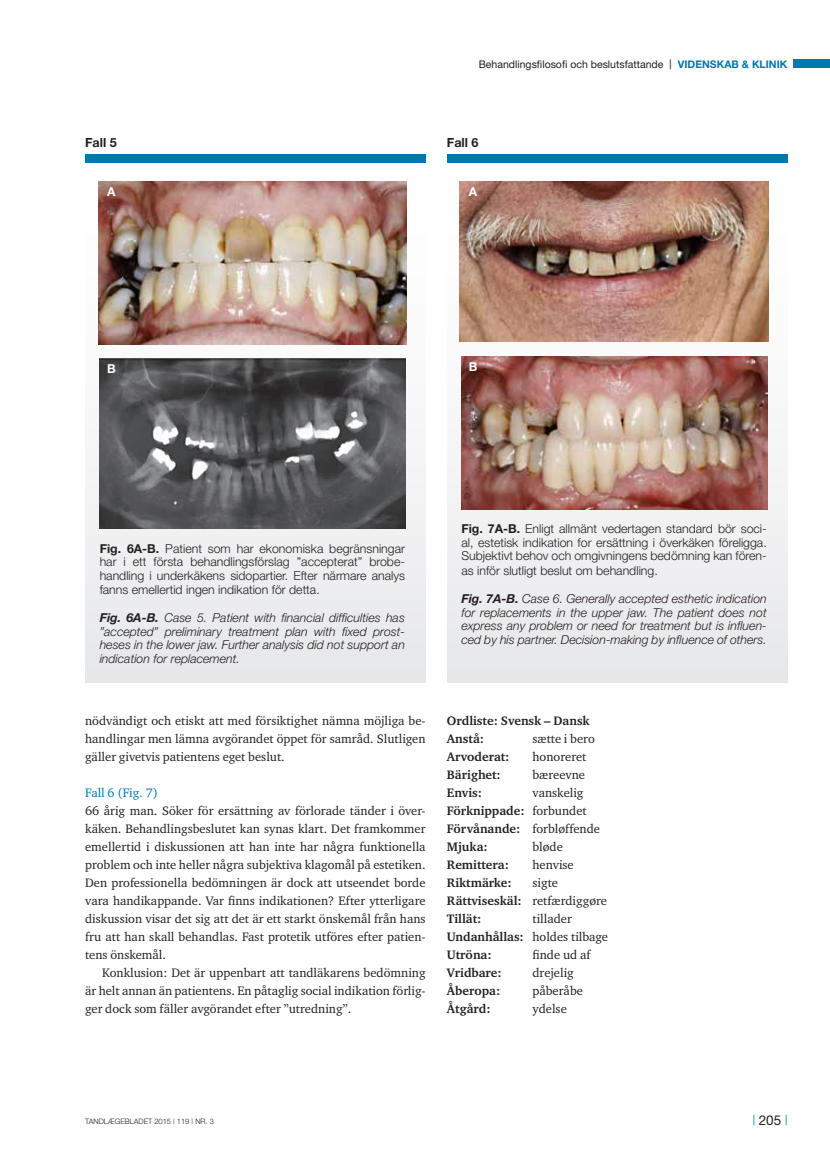
<style>
.page{position:relative;width:830px;height:1157px;background:#fff}
.page>*{position:absolute;margin:0;border:0;box-sizing:border-box;transform-origin:0 0}
.t1{font:13.5px "Helvetica Neue";color:#231f20}
.t2{font:12.6px/18px "Charter ITC";color:#231f20;text-align:justify}
.t3{font:700 12.6px/18px "Charter ITC";color:#231f20}
.t4{font:12.6px "Charter ITC";color:#0078ae}
.t5{font:700 12.6px "Helvetica Neue";color:#231f20}
.t6{font:italic 300 12.3px/13.5px "Helvetica Neue";color:#231f20;text-align:justify}
.t7{font:300 12.3px/13.5px "Helvetica Neue";color:#231f20;text-align:justify}
.t8{font:700 12.3px "Helvetica Neue";color:#fff}
.t9{font:10.5px "Helvetica Neue";color:#231f20}
.t10{font:300 7.5px "Helvetica Neue";color:#231f20}
.s1{font-family:"Arial"}
.s2{font-weight:700;color:#0078ae}
.s3{font-weight:700}
.s4{font-weight:400}
.s5{font-weight:400;color:#0078ae}
</style>
<div class="page">
<div style="left:793px;top:60px;width:36px;height:8px;background:#0078ae"></div>
<div style="left:85px;top:163px;width:340px;height:519px;background:linear-gradient(to bottom,#fff,#e4e5e7)"></div>
<div style="left:85px;top:154px;width:340px;height:9px;background:#0078ae"></div>
<img style="left:98px;top:181px;width:308px;height:163px">
<img style="left:99px;top:358px;width:306px;height:170px">
<div style="left:446px;top:163px;width:341px;height:519px;background:linear-gradient(to bottom,#fbf7f4,#e7e7ea)"></div>
<div style="left:446px;top:154px;width:341px;height:9px;background:#0078ae"></div>
<img style="left:459px;top:181px;width:309px;height:160px">
<img style="left:461px;top:356px;width:305px;height:153px">
<p class="t5" style="left:85px;top:135px;width:33px">Fall 5</p>
<p class="t8" style="left:107px;top:184px;width:10px">A</p>
<p class="t9" style="left:478px;top:58px;width:310px">Behandlingsfilosofi och beslutsfattande <span class="s1">|</span> <span class="s2">VIDENSKAB &amp; KLINIK</span></p>
<p class="t5" style="left:446px;top:135px;width:33px">Fall 6</p>
<p class="t8" style="left:468px;top:184px;width:10px">A</p>
<p class="t8" style="left:107px;top:361px;width:10px">B</p>
<p class="t8" style="left:468px;top:359px;width:10px">B</p>
<p class="t7" style="left:100px;top:541px;width:307px"><span class="s3">Fig. 6A-B.</span> Patient som har ekonomiska begränsningar har i ett första behandlingsförslag ”accepterat” brobe&shy;handling i underkäkens sidopartier. Efter närmare analys</p>
<p class="t7" style="left:100px;top:583px;width:221px">fanns emellertid ingen indikation för detta.</p>
<p class="t6" style="left:100px;top:611px;width:306px"><span class="s3">Fig. 6A-B.</span> Case 5. Patient with financial difficulties has ”accepted” preliminary treatment plan with fixed prost&shy;heses in the lower jaw. Further analysis did not support an indication for replacement.</p>
<p class="t2" style="left:85px;top:711px;width:342px">nödvändigt och etiskt att med försiktighet nämna möjliga be&shy;handlingar men lämna avgörandet öppet för samråd. Slutligen gäller givetvis patientens eget beslut.</p>
<p class="t4" style="left:85px;top:784px;width:74px">Fall 6 (Fig. 7)</p>
<p class="t2" style="left:85px;top:801px;width:342px">66 årig man. Söker för ersättning av förlorade tänder i över&shy;käken. Behandlingsbeslutet kan synas klart. Det framkommer emellertid i diskussionen att han inte har några funktionella problem och inte heller några subjektiva klagomål på estetiken.<br>Den professionella bedömningen är dock att utseendet borde vara handikappande. Var finns indikationen? Efter ytterligare diskussion visar det sig att det är ett starkt önskemål från hans fru att han skall behandlas. Fast protetik utföres efter patien&shy;tens önskemål.</p>
<p class="t2" style="left:85px;top:963px;width:342px;text-indent:17px">Konklusion: Det är uppenbart att tandläkarens bedömning är helt annan än patientens. En påtaglig social indikation förlig&shy;ger dock som fäller avgörandet efter ”utredning”.</p>
<p class="t7" style="left:461px;top:522px;width:306px"><span class="s3">Fig. 7A-B.</span> Enligt allmänt vedertagen standard bör soci&shy;al, estetisk indikation for ersättning i överkäken föreligga.<br>Subjektivt behov och omgivningens bedömning kan fören-</p>
<p class="t7" style="left:461px;top:563px;width:198px">as inför slutligt beslut om behandling.</p>
<p class="t6" style="left:461px;top:592px;width:306px"><span class="s3">Fig. 7A-B.</span> Case 6. Generally accepted esthetic indication for replacements in the upper jaw. The patient does not express any problem or need for treatment but is influen&shy;ced by his partner. Decision-making by influence of others.</p>
<p class="t3" style="left:446px;top:711px;width:144px">Ordliste: Svensk – Dansk<br>Anstå:</p>
<p class="t2" style="left:532px;top:729px;width:64px">sætte i bero</p>
<p class="t3" style="left:446px;top:747px;width:64px">Arvoderat:</p>
<p class="t2" style="left:532px;top:747px;width:55px">honoreret</p>
<p class="t3" style="left:446px;top:765px;width:55px">Bärighet:</p>
<p class="t2" style="left:532px;top:765px;width:54px">bæreevne</p>
<p class="t3" style="left:446px;top:783px;width:37px">Envis:</p>
<p class="t2" style="left:446px;top:783px;width:155px;text-align:left;text-indent:86px">vanskelig<br><span class="s3">Förknippade:</span> forbundet<br><span class="s3">Förvånande:</span> forbløffende<br><span class="s3">Mjuka:</span></p>
<p class="t2" style="left:532px;top:837px;width:32px">bløde</p>
<p class="t3" style="left:446px;top:855px;width:64px">Remittera:</p>
<p class="t2" style="left:532px;top:855px;width:43px">henvise</p>
<p class="t3" style="left:446px;top:873px;width:66px">Riktmärke:</p>
<p class="t3" style="left:446px;top:873px;width:162px;text-indent:86px"><span class="s4">sigte<br></span>Rättviseskäl: <span class="s4">retfærdiggøre<br></span>Tillät:</p>
<p class="t2" style="left:446px;top:909px;width:163px;text-align:left;text-indent:86px">tillader<br><span class="s3">Undanhållas:</span> holdes tilbage<br><span class="s3">Utröna:</span></p>
<p class="t2" style="left:532px;top:945px;width:60px">finde ud af</p>
<p class="t3" style="left:446px;top:963px;width:56px">Vridbare:</p>
<p class="t2" style="left:532px;top:963px;width:43px">drejelig</p>
<p class="t3" style="left:446px;top:981px;width:55px">Åberopa:</p>
<p class="t2" style="left:532px;top:981px;width:52px">påberåbe</p>
<p class="t3" style="left:446px;top:999px;width:45px">Åtgård:</p>
<p class="t2" style="left:532px;top:999px;width:36px">ydelse</p>
<p class="t10" style="left:85px;top:1116px;width:130px">TANDLÆGEBLADET 2015 <span class="s5">|</span> 119 <span class="s5">|</span> NR. 3</p>
<p class="t1" style="left:752px;top:1112px;width:36px"><sup>|</sup> 205 <sup>|</sup></p>
</div>
